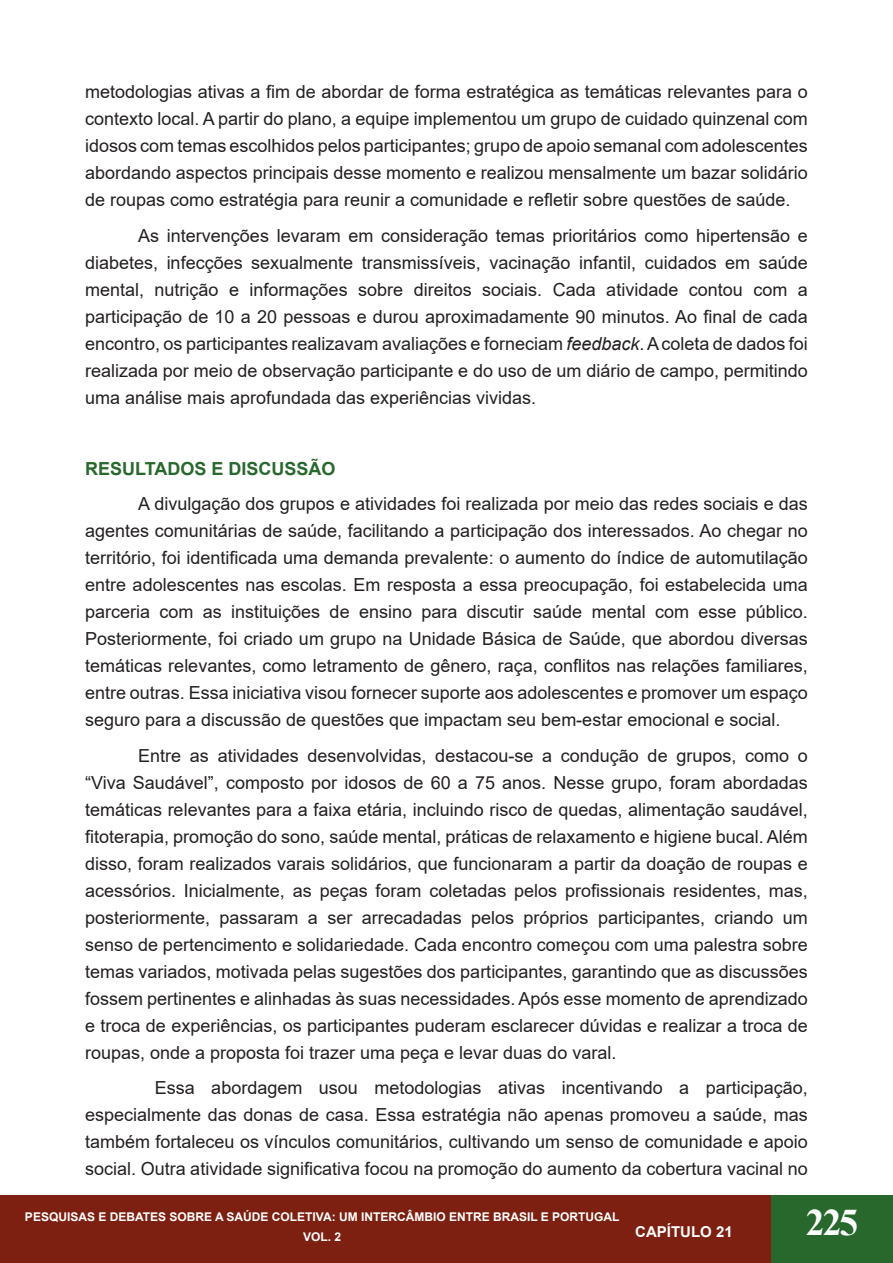
<style>
.page{position:relative;width:893px;height:1263px;background:#fff}
.page>*{position:absolute;margin:0;border:0;box-sizing:border-box;transform-origin:0 0}
.t1{font:700 37.5px "Times New Roman";color:#fff}
.t2{font:18px/27px "Arial";color:#231f20;text-align:justify}
.t3{font:700 18px "Arial";color:#28682d}
.t4{font:700 15px "Arial";color:#fff}
.t5{font:700 12px/20.2px "Arial";color:#fff;text-align:center}
.s1{font-style:italic}
</style>
<div class="page">
<div style="left:0;top:1196px;width:893px;height:67px;background:#7d2011"></div>
<hr style="left:0;top:1196px;width:1px;height:67px;background:#28682d">
<div style="left:771px;top:1196px;width:122px;height:67px;background:#28682d"></div>
<p class="t2" style="left:85px;top:78px;width:724px">metodologias ativas a fim de abordar de forma estratégica as temáticas relevantes para o contexto local. A partir do plano, a equipe implementou um grupo de cuidado quinzenal com idosos com temas escolhidos pelos participantes; grupo de apoio semanal com adolescentes abordando aspectos principais desse momento e realizou mensalmente um bazar solidário de roupas como estratégia para reunir a comunidade e refletir sobre questões de saúde.</p>
<p class="t2" style="left:85px;top:222px;width:724px;text-indent:53px">As intervenções levaram em consideração temas prioritários como hipertensão e diabetes, infecções sexualmente transmissíveis, vacinação infantil, cuidados em saúde mental, nutrição e informações sobre direitos sociais. Cada atividade contou com a participação de 10 a 20 pessoas e durou aproximadamente 90 minutos. Ao final de cada encontro, os participantes realizavam avaliações e forneciam <span class="s1">feedback</span>. A coleta de dados foi realizada por meio de observação participante e do uso de um diário de campo, permitindo uma análise mais aprofundada das experiências vividas.</p>
<p class="t3" style="left:85px;top:456px;width:252px">RESULTADOS E DISCUSSÃO</p>
<p class="t2" style="left:85px;top:490px;width:724px;text-indent:53px">A divulgação dos grupos e atividades foi realizada por meio das redes sociais e das agentes comunitárias de saúde, facilitando a participação dos interessados. Ao chegar no território, foi identificada uma demanda prevalente: o aumento do índice de automutilação entre adolescentes nas escolas. Em resposta a essa preocupação, foi estabelecida uma parceria com as instituições de ensino para discutir saúde mental com esse público.<br>Posteriormente, foi criado um grupo na Unidade Básica de Saúde, que abordou diversas temáticas relevantes, como letramento de gênero, raça, conflitos nas relações familiares, entre outras. Essa iniciativa visou fornecer suporte aos adolescentes e promover um espaço seguro para a discussão de questões que impactam seu bem-estar emocional e social.</p>
<p class="t2" style="left:85px;top:742px;width:724px;text-indent:53px">Entre as atividades desenvolvidas, destacou-se a condução de grupos, como o “Viva Saudável”, composto por idosos de 60 a 75 anos. Nesse grupo, foram abordadas temáticas relevantes para a faixa etária, incluindo risco de quedas, alimentação saudável, fitoterapia, promoção do sono, saúde mental, práticas de relaxamento e higiene bucal. Além disso, foram realizados varais solidários, que funcionaram a partir da doação de roupas e acessórios. Inicialmente, as peças foram coletadas pelos profissionais residentes, mas, posteriormente, passaram a ser arrecadadas pelos próprios participantes, criando um senso de pertencimento e solidariedade. Cada encontro começou com uma palestra sobre temas variados, motivada pelas sugestões dos participantes, garantindo que as discussões fossem pertinentes e alinhadas às suas necessidades. Após esse momento de aprendizado e troca de experiências, os participantes puderam esclarecer dúvidas e realizar a troca de roupas, onde a proposta foi trazer uma peça e levar duas do varal.</p>
<p class="t2" style="left:85px;top:1074px;width:724px;text-indent:70px">Essa abordagem usou metodologias ativas incentivando a participação, especialmente das donas de casa. Essa estratégia não apenas promoveu a saúde, mas também fortaleceu os vínculos comunitários, cultivando um senso de comunidade e apoio social. Outra atividade significativa focou na promoção do aumento da cobertura vacinal no</p>
<p class="t5" style="left:25px;top:1207px;width:596px">PESQUISAS E DEBATES SOBRE A SAÚDE COLETIVA: UM INTERCÂMBIO ENTRE BRASIL E PORTUGAL<br>VOL. 2</p>
<p class="t4" style="left:635px;top:1221px;width:99px">CAPÍTULO 21</p>
<h1 class="t1" style="left:806px;top:1195px;width:54px">225</h1>
</div>
